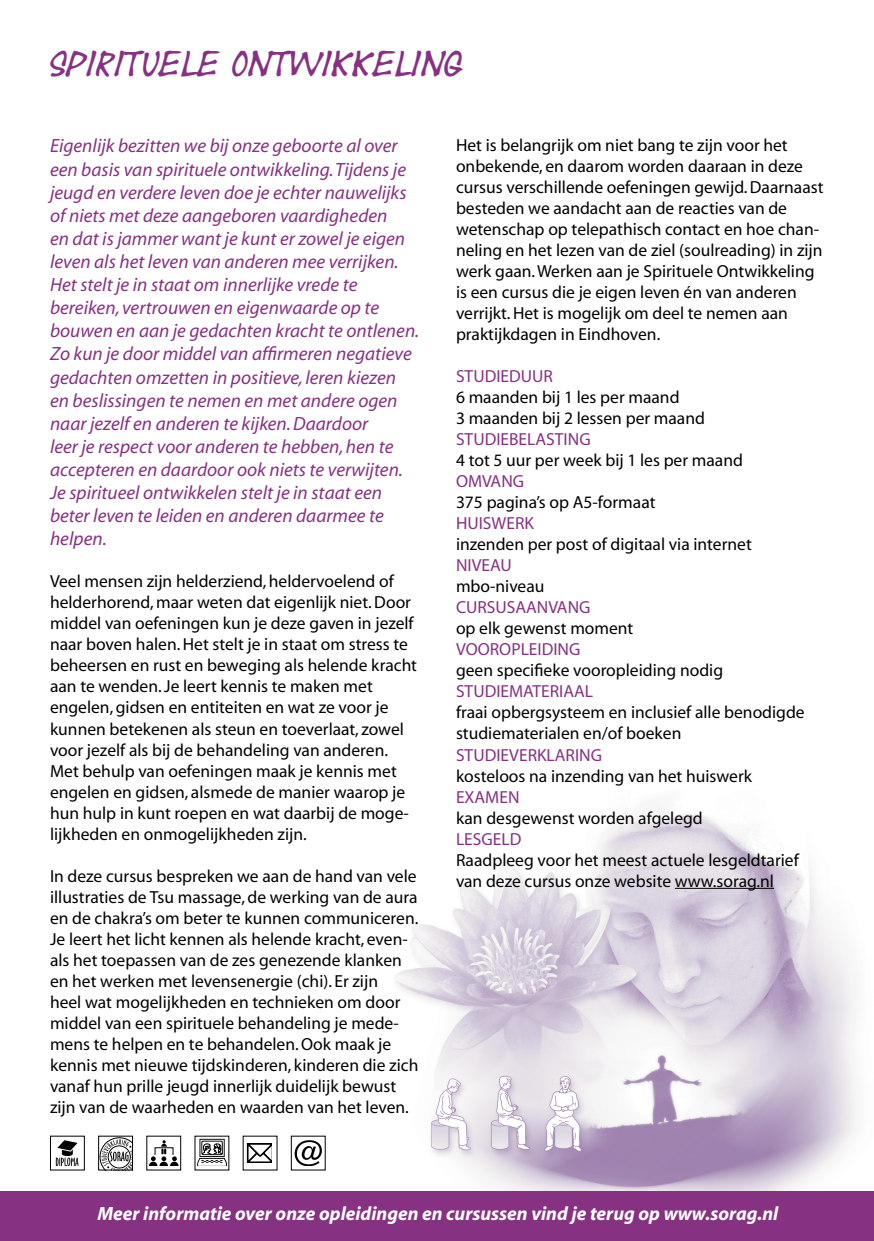
<style>
.page{position:relative;width:874px;height:1241px;background:#fff}
.page>*{position:absolute;margin:0;border:0;box-sizing:border-box;transform-origin:0 0}
.t1{font:26.25px "Yearsupplyoffairycakes";color:#863181}
.t2{font:italic 19.25px/23.1px "Myriad";color:#863181}
.t3{font:italic 700 19.25px "Myriad";color:#fff}
.t4{font:17.5px/21px "Myriad";color:#000}
.t5{font:17.5px "Myriad";color:#863181}
</style>
<div class="page">
<div style="left:0;top:1191px;width:873px;height:49px;background:#863181"></div>
<img style="left:395px;top:803px;width:464px;height:387px">
<hr style="left:674px;top:887px;width:99px;height:1px;background:#000">
<svg style="left:55px;top:1139px;width:24px;height:26px"></svg>
<div style="left:50px;top:1135px;width:35px;height:35px;border:1px solid #000"></div>
<svg style="left:197px;top:1165px;width:30px;height:1px"></svg>
<svg style="left:197px;top:1138px;width:30px;height:27px"></svg>
<svg style="left:100px;top:1137px;width:31px;height:31px"></svg>
<div style="left:98px;top:1135px;width:35px;height:35px;border:1px solid #000"></div>
<svg style="left:300px;top:1146px;width:22px;height:20px"></svg>
<svg style="left:294px;top:1140px;width:27px;height:24px"></svg>
<svg style="left:246px;top:1143px;width:26px;height:20px"></svg>
<svg style="left:247px;top:1143px;width:24px;height:18px"></svg>
<svg style="left:149px;top:1140px;width:29px;height:25px"></svg>
<h1 class="t1" style="left:50px;top:47px;width:413px">SPIRITUELE ONTWIKKELING</h1>
<p class="t2" style="left:50px;top:135px;width:370px">Eigenlijk bezitten we bij onze geboorte al over een basis van spirituele ontwikkeling. Tijdens je jeugd en verdere leven doe je echter nauwelijks of niets met deze aangeboren vaardigheden<br>en dat is jammer want je kunt er zowel je eigen leven als het leven van anderen mee verrijken.<br>Het stelt je in staat om innerlijke vrede te bereiken, vertrouwen en eigenwaarde op te bouwen en aan je gedachten kracht te ontlenen.<br>Zo kun je door middel van affirmeren negatieve gedachten omzetten in positieve, leren kiezen en beslissingen te nemen en met andere ogen naar jezelf en anderen te kijken. Daardoor<br>leer je respect voor anderen te hebben, hen te accepteren en daardoor ook niets te verwijten.<br>Je spiritueel ontwikkelen stelt je in staat een beter leven te leiden en anderen daarmee te helpen.</p>
<p class="t4" style="left:50px;top:571px;width:368px">Veel mensen zijn helderziend, heldervoelend of helderhorend, maar weten dat eigenlijk niet. Door middel van oefeningen kun je deze gaven in jezelf naar boven halen. Het stelt je in staat om stress te beheersen en rust en beweging als helende kracht aan te wenden. Je leert kennis te maken met engelen, gidsen en entiteiten en wat ze voor je kunnen betekenen als steun en toeverlaat, zowel voor jezelf als bij de behandeling van anderen.<br>Met behulp van oefeningen maak je kennis met engelen en gidsen, alsmede de manier waarop je hun hulp in kunt roepen en wat daarbij de moge&shy;lijkheden en onmogelijkheden zijn.</p>
<p class="t4" style="left:50px;top:865px;width:369px">In deze cursus bespreken we aan de hand van vele illustraties de Tsu massage, de werking van de aura en de chakra’s om beter te kunnen communiceren.<br>Je leert het licht kennen als helende kracht, even&shy;als het toepassen van de zes genezende klanken en het werken met levensenergie (chi). Er zijn<br>heel wat mogelijkheden en technieken om door middel van een spirituele behandeling je mede&shy;mens te helpen en te behandelen. Ook maak je kennis met nieuwe tijdskinderen, kinderen die zich vanaf hun prille jeugd innerlijk duidelijk bewust zijn van de waarheden en waarden van het leven.</p>
<p class="t4" style="left:456px;top:135px;width:369px">Het is belangrijk om niet bang te zijn voor het onbekende, en daarom worden daaraan in deze cursus verschillende oefeningen gewijd. Daarnaast besteden we aandacht aan de reacties van de wetenschap op telepathisch contact en hoe chan&shy;neling en het lezen van de ziel (soulreading) in zijn werk gaan. Werken aan je Spirituele Ontwikkeling is een cursus die je eigen leven én van anderen verrijkt. Het is mogelijk om deel te nemen aan praktijkdagen in Eindhoven.</p>
<p class="t5" style="left:456px;top:367px;width:98px">STUDIEDUUR</p>
<p class="t4" style="left:456px;top:387px;width:250px">6 maanden bij 1 les per maand<br>3 maanden bij 2 lessen per maand</p>
<p class="t5" style="left:456px;top:430px;width:136px">STUDIEBELASTING</p>
<p class="t4" style="left:456px;top:450px;width:288px">4 tot 5 uur per week bij 1 les per maand</p>
<p class="t5" style="left:456px;top:472px;width:70px">OMVANG</p>
<p class="t4" style="left:456px;top:492px;width:201px">375 pagina’s op A5-formaat</p>
<p class="t5" style="left:456px;top:514px;width:79px">HUISWERK</p>
<p class="t4" style="left:456px;top:534px;width:297px">inzenden per post of digitaal via internet</p>
<p class="t5" style="left:456px;top:556px;width:57px">NIVEAU</p>
<p class="t4" style="left:456px;top:576px;width:90px">mbo-niveau</p>
<p class="t5" style="left:456px;top:598px;width:136px">CURSUSAANVANG</p>
<p class="t4" style="left:456px;top:618px;width:179px">op elk gewenst moment</p>
<p class="t5" style="left:456px;top:640px;width:126px">VOOROPLEIDING</p>
<p class="t4" style="left:456px;top:660px;width:268px">geen specifieke vooropleiding nodig</p>
<p class="t5" style="left:456px;top:682px;width:139px">STUDIEMATERIAAL</p>
<p class="t4" style="left:456px;top:702px;width:350px">fraai opbergsysteem en inclusief alle benodigde studiematerialen en/of boeken</p>
<p class="t5" style="left:456px;top:745px;width:147px">STUDIEVERKLARING</p>
<p class="t4" style="left:456px;top:765px;width:297px">kosteloos na inzending van het huiswerk</p>
<p class="t5" style="left:456px;top:787px;width:65px">EXAMEN</p>
<p class="t4" style="left:456px;top:807px;width:248px">kan desgewenst worden afgelegd</p>
<p class="t5" style="left:456px;top:829px;width:67px">LESGELD</p>
<p class="t4" style="left:456px;top:849px;width:344px">Raadpleeg voor het meest actuele lesgeldtarief van deze cursus onze website www.sorag.nl</p>
<p class="t3" style="left:97px;top:1202px;width:682px">Meer informatie over onze opleidingen en cursussen vind je terug op www.sorag.nl</p>
</div>
